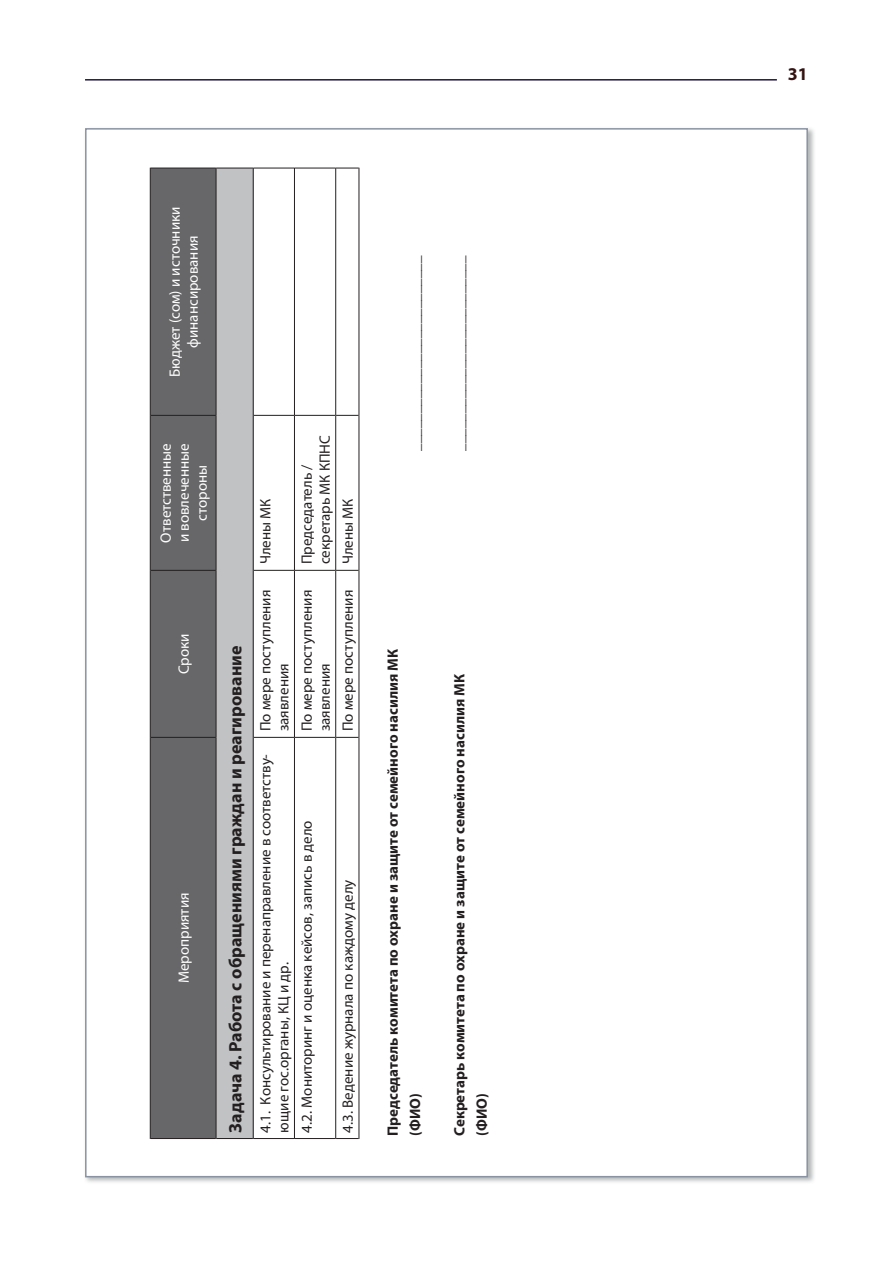
<style>
.page{position:relative;width:893px;height:1263px;background:#fff}
.page>*{position:absolute;margin:0;border:0;box-sizing:border-box;transform-origin:0 0}
.t1{font:700 18px "Myriad Pro";color:#231f20}
.t2{font:700 18px "Myriad Pro";color:#341312}
.t3{font:15px/18px "Myriad Pro";color:#231f20}
.Стиль_абзаца_1{font:700 15px "Myriad Pro";color:#231f20}
.t4{font:15px/18px "Myriad Pro";color:#fff;text-align:center}
</style>
<div class="page">
<hr style="left:85px;top:79px;width:692px;height:2px;background:#1f1741">
<div style="left:84px;top:126px;width:732px;height:1059px;background:#9b9fa1;opacity:.75"></div>
<div style="left:85px;top:128px;width:723px;height:1049px;background:#fff;border:2px solid #8a93a1"></div>
<div style="left:151px;top:169px;width:65px;height:969px;background:#67676a"></div>
<div style="left:216px;top:168px;width:37px;height:970px;background:#c1c2c4"></div>
<hr style="left:150px;top:737px;width:1px;height:402px;background:#231f20">
<hr style="left:151px;top:1138px;width:65px;height:1px;background:#231f20">
<hr style="left:150px;top:570px;width:1px;height:167px;background:#231f20">
<hr style="left:151px;top:737px;width:65px;height:1px;background:#231f20">
<hr style="left:150px;top:415px;width:1px;height:155px;background:#231f20">
<hr style="left:151px;top:570px;width:65px;height:1px;background:#231f20">
<hr style="left:150px;top:168px;width:1px;height:247px;background:#231f20">
<hr style="left:151px;top:415px;width:65px;height:1px;background:#231f20">
<hr style="left:151px;top:168px;width:65px;height:1px;background:#231f20">
<hr style="left:216px;top:737px;width:1px;height:402px;background:#231f20">
<hr style="left:216px;top:1138px;width:37px;height:1px;background:#231f20">
<hr style="left:216px;top:570px;width:1px;height:167px;background:#231f20">
<hr style="left:216px;top:415px;width:1px;height:155px;background:#231f20">
<hr style="left:216px;top:168px;width:1px;height:247px;background:#231f20">
<hr style="left:216px;top:168px;width:37px;height:1px;background:#231f20">
<hr style="left:253px;top:737px;width:1px;height:402px;background:#231f20">
<hr style="left:254px;top:1138px;width:40px;height:1px;background:#231f20">
<hr style="left:253px;top:570px;width:1px;height:167px;background:#231f20">
<hr style="left:254px;top:737px;width:40px;height:1px;background:#231f20">
<hr style="left:253px;top:415px;width:1px;height:155px;background:#231f20">
<hr style="left:254px;top:570px;width:40px;height:1px;background:#231f20">
<hr style="left:253px;top:168px;width:1px;height:247px;background:#231f20">
<hr style="left:254px;top:415px;width:40px;height:1px;background:#231f20">
<hr style="left:254px;top:168px;width:40px;height:1px;background:#231f20">
<hr style="left:294px;top:737px;width:1px;height:402px;background:#231f20">
<hr style="left:295px;top:1138px;width:40px;height:1px;background:#231f20">
<hr style="left:294px;top:570px;width:1px;height:167px;background:#231f20">
<hr style="left:295px;top:737px;width:40px;height:1px;background:#231f20">
<hr style="left:294px;top:415px;width:1px;height:155px;background:#231f20">
<hr style="left:295px;top:570px;width:40px;height:1px;background:#231f20">
<hr style="left:294px;top:168px;width:1px;height:247px;background:#231f20">
<hr style="left:295px;top:415px;width:40px;height:1px;background:#231f20">
<hr style="left:295px;top:168px;width:40px;height:1px;background:#231f20">
<hr style="left:335px;top:737px;width:1px;height:402px;background:#231f20">
<svg style="left:336px;top:1138px;width:23px;height:1px"></svg>
<hr style="left:335px;top:570px;width:1px;height:167px;background:#231f20">
<svg style="left:336px;top:737px;width:23px;height:1px"></svg>
<hr style="left:335px;top:415px;width:1px;height:155px;background:#231f20">
<svg style="left:336px;top:570px;width:23px;height:1px"></svg>
<hr style="left:335px;top:168px;width:1px;height:247px;background:#231f20">
<svg style="left:336px;top:415px;width:23px;height:1px"></svg>
<svg style="left:336px;top:168px;width:23px;height:1px"></svg>
<hr style="left:359px;top:737px;width:1px;height:402px;background:#231f20">
<hr style="left:359px;top:570px;width:1px;height:167px;background:#231f20">
<hr style="left:359px;top:415px;width:1px;height:155px;background:#231f20">
<hr style="left:359px;top:168px;width:1px;height:247px;background:#231f20">
<p class="t4" style="left:166px;top:377px;width:172px;rotate:-90deg">Бюджет (сом) и источники финансирования</p>
<p class="t4" style="left:157px;top:542px;width:101px;rotate:-90deg">Ответственные и вовлеченные стороны</p>
<p class="t4" style="left:175px;top:674px;width:42px;rotate:-90deg">Сроки</p>
<p class="t4" style="left:175px;top:983px;width:92px;rotate:-90deg">Мероприятия</p>
<p class="t1" style="left:224px;top:1132px;width:488px;rotate:-90deg">Задача 4. Работа с обращениями граждан и реагирование</p>
<p class="t3" style="left:256px;top:564px;width:67px;rotate:-90deg">Члены МК</p>
<p class="t3" style="left:297px;top:564px;width:131px;rotate:-90deg">Председатель / секретарь МК КПНС</p>
<p class="t3" style="left:339px;top:564px;width:67px;rotate:-90deg">Члены МК</p>
<p class="t3" style="left:256px;top:731px;width:143px;rotate:-90deg">По мере поступления заявления</p>
<p class="t3" style="left:256px;top:1132px;width:380px;rotate:-90deg">4.1. Консультирование и перенаправление в соответству&shy;ющие гос.органы, КЦ и др.</p>
<p class="t3" style="left:297px;top:731px;width:143px;rotate:-90deg">По мере поступления заявления</p>
<p class="t3" style="left:297px;top:1132px;width:314px;rotate:-90deg">4.2. Мониторинг и оценка кейсов, запись в дело</p>
<p class="t3" style="left:339px;top:731px;width:143px;rotate:-90deg">По мере поступления</p>
<p class="t3" style="left:339px;top:1132px;width:254px;rotate:-90deg">4.3. Ведение журнала по каждому делу</p>
<p class="Стиль_абзаца_1" style="left:405px;top:451px;width:196px;rotate:-90deg">__________________________</p>
<p class="Стиль_абзаца_1" style="left:383px;top:1136px;width:488px;rotate:-90deg">Председатель комитета по охране и защите от семейного насилия МК</p>
<p class="Стиль_абзаца_1" style="left:405px;top:1136px;width:44px;rotate:-90deg">(ФИО)</p>
<p class="Стиль_абзаца_1" style="left:450px;top:451px;width:196px;rotate:-90deg">__________________________</p>
<p class="Стиль_абзаца_1" style="left:450px;top:1136px;width:463px;rotate:-90deg">Секретарь комитета по охране и защите от семейного насилия МК</p>
<p class="Стиль_абзаца_1" style="left:472px;top:1136px;width:44px;rotate:-90deg">(ФИО)</p>
<p class="t2" style="left:788px;top:63px;width:21px">31</p>
</div>
